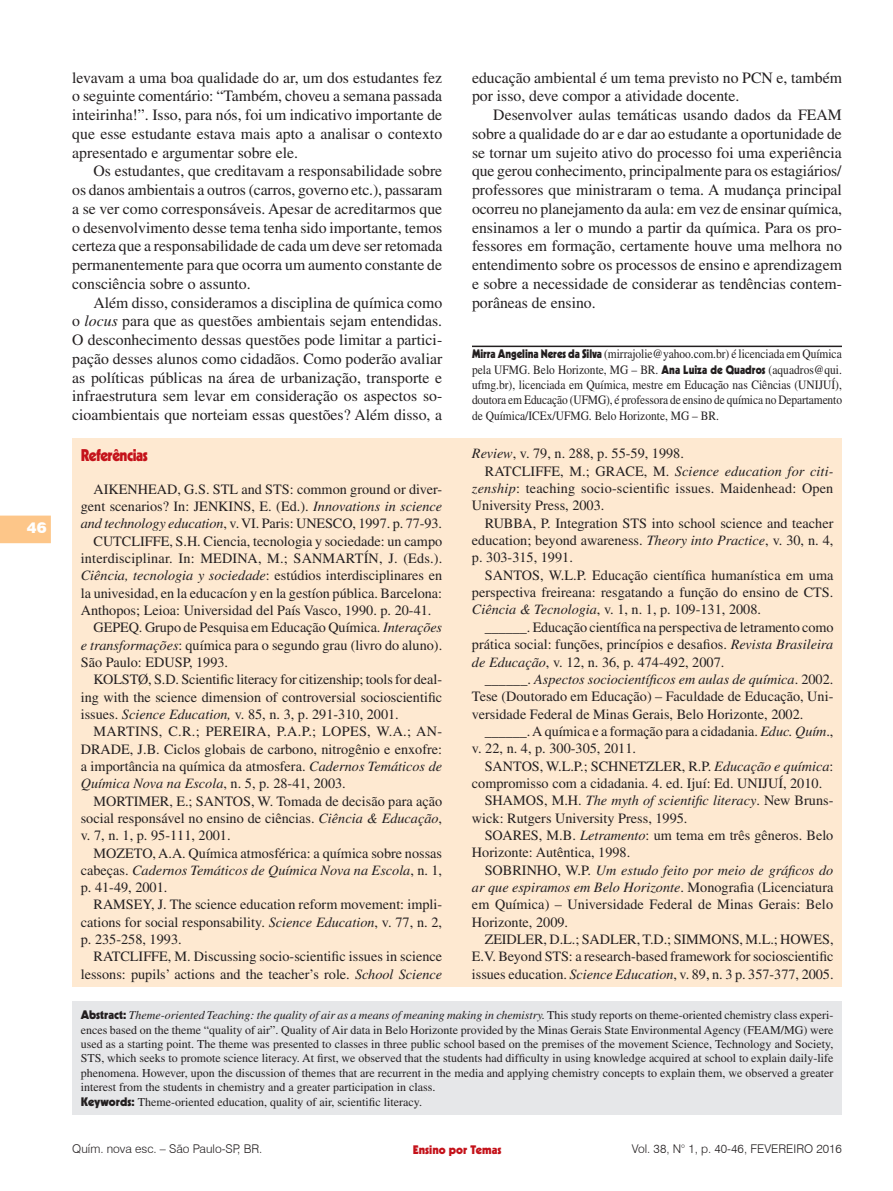
<style>
.page{position:relative;width:893px;height:1191px;background:#fff}
.page>*{position:absolute;margin:0;border:0;box-sizing:border-box;transform-origin:0 0}
.Seção{font:900 16.5px "Kabel";letter-spacing:-.03em;color:#c4121a;scale:.9 1}
.t1{font:15.75px/18.8px "Times";color:#231f20;text-align:justify}
.t2{font:900 15px "Swiss 721 BT";color:#fff}
.Bibliografia{font:14.25px/17.2px "Times";color:#231f20;text-align:justify}
.Credito_Autor{font:12.75px/15.3px "Times";color:#231f20;text-align:justify;scale:.9 1}
.Abstract{font:12px/14.4px "Times";color:#231f20;text-align:justify}
.t3{font:300 12px "Swiss 721 BT";color:#231f20}
.t4{font:900 12px "Kabel";color:#c4121a}
.s1{font-style:italic}
.s2{font-family:"Kabel";font-weight:900;font-size:12px}
.s3{font-family:"Kabel";font-weight:900}
</style>
<div class="page">
<svg style="left:0;top:515px;width:51px;height:28px"></svg>
<hr style="left:472px;top:345px;width:370px;height:2px;background:#231f20">
<div style="left:72px;top:439px;width:770px;height:548px;background:#fee9d1"></div>
<div style="left:72px;top:1001px;width:770px;height:113px;background:#e6e7e9"></div>
<p class="t2" style="left:27px;top:518px;width:21px">46</p>
<p class="t1" style="left:72px;top:68px;width:371px">levavam a uma boa qualidade do ar, um dos estudantes fez o seguinte comentário: “Também, choveu a semana passada inteirinha!”. Isso, para nós, foi um indicativo importante de que esse estudante estava mais apto a analisar o contexto apresentado e argumentar sobre ele.</p>
<p class="t1" style="left:72px;top:162px;width:372px;text-indent:21px">Os estudantes, que creditavam a responsabilidade sobre os danos ambientais a outros (carros, governo etc.), passaram a se ver como corresponsáveis. Apesar de acreditarmos que o desenvolvimento desse tema tenha sido importante, temos certeza que a responsabilidade de cada um deve ser retomada permanentemente para que ocorra um aumento constante de consciência sobre o assunto.</p>
<p class="t1" style="left:72px;top:293px;width:371px;text-indent:21px">Além disso, consideramos a disciplina de química como o <span class="s1">locus</span> para que as questões ambientais sejam entendidas.<br>O desconhecimento dessas questões pode limitar a partici&shy;pação desses alunos como cidadãos. Como poderão avaliar as políticas públicas na área de urbanização, transporte e infraestrutura sem levar em consideração os aspectos so&shy;cioambientais que norteiam essas questões? Além disso, a</p>
<p class="t1" style="left:472px;top:68px;width:371px">educação ambiental é um tema previsto no PCN e, também por isso, deve compor a atividade docente.</p>
<p class="t1" style="left:472px;top:105px;width:372px;text-indent:21px">Desenvolver aulas temáticas usando dados da FEAM sobre a qualidade do ar e dar ao estudante a oportunidade de se tornar um sujeito ativo do processo foi uma experiência que gerou conhecimento, principalmente para os estagiários/ professores que ministraram o tema. A mudança principal ocorreu no planejamento da aula: em vez de ensinar química, ensinamos a ler o mundo a partir da química. Para os pro&shy;fessores em formação, certamente houve uma melhora no entendimento sobre os processos de ensino e aprendizagem e sobre a necessidade de considerar as tendências contem&shy;porâneas de ensino.</p>
<p class="Credito_Autor" style="left:472px;top:346px;width:413px"><span class="s2">Mirra Angelina Neres da Silva</span> (mirrajolie@yahoo.com.br) é licenciada em Química pela UFMG. Belo Horizonte, MG – BR. <span class="s2">Ana Luiza de Quadros</span> (aquadros@qui. ufmg.br), licenciada em Química, mestre em Educação nas Ciências (UNIJUÍ), doutora em Educação (UFMG), é professora de ensino de química no Departamento de Química/ICEx/UFMG. Belo Horizonte, MG – BR.</p>
<p class="Bibliografia" style="left:472px;top:445px;width:213px"><span class="s1">Review</span>, v. 79, n. 288, p. 55-59, 1998.</p>
<p class="Bibliografia" style="left:472px;top:462px;width:363px;text-indent:13px">RATCLIFFE, M.; GRACE, M. <span class="s1">Science education for citi&shy;zenship</span>: teaching socio-scientific issues. Maidenhead: Open University Press, 2003.</p>
<p class="Bibliografia" style="left:472px;top:514px;width:363px;text-indent:13px">RUBBA, P. Integration STS into school science and teacher education; beyond awareness. <span class="s1">Theory into Practice</span>, v. 30, n. 4, p. 303-315, 1991.</p>
<p class="Bibliografia" style="left:472px;top:566px;width:363px;text-indent:13px">SANTOS, W.L.P. Educação científica humanística em uma perspectiva freireana: resgatando a função do ensino de CTS.<br><span class="s1">Ciência &amp; Tecnologia</span>, v. 1, n. 1, p. 109-131, 2008.</p>
<p class="Bibliografia" style="left:472px;top:618px;width:363px;text-indent:13px">______. Educação científica na perspectiva de letramento como prática social: funções, princípios e desafios. <span class="s1">Revista Brasileira de Educação</span>, v. 12, n. 36, p. 474-492, 2007.</p>
<p class="Bibliografia" style="left:472px;top:670px;width:363px;text-indent:13px">______. <span class="s1">Aspectos sociocientíficos em aulas de química</span>. 2002.<br>Tese (Doutorado em Educação) – Faculdade de Educação, Uni&shy;versidade Federal de Minas Gerais, Belo Horizonte, 2002.</p>
<p class="Bibliografia" style="left:472px;top:722px;width:363px;text-indent:13px">______. A química e a formação para a cidadania. <span class="s1">Educ. Quím</span>., v. 22, n. 4, p. 300-305, 2011.</p>
<p class="Bibliografia" style="left:472px;top:757px;width:363px;text-indent:13px">SANTOS, W.L.P.; SCHNETZLER, R.P. <span class="s1">Educação e química</span>: compromisso com a cidadania. 4. ed. Ijuí: Ed. UNIJUÍ, 2010.</p>
<p class="Bibliografia" style="left:472px;top:791px;width:363px;text-indent:13px">SHAMOS, M.H. <span class="s1">The myth of scientific literacy</span>. New Bruns&shy;wick: Rutgers University Press, 1995.</p>
<p class="Bibliografia" style="left:472px;top:826px;width:363px;text-indent:13px">SOARES, M.B. <span class="s1">Letramento</span>: um tema em três gêneros. Belo<br>Horizonte: Autêntica, 1998.</p>
<p class="Bibliografia" style="left:472px;top:861px;width:363px;text-indent:13px">SOBRINHO, W.P. <span class="s1">Um estudo feito por meio de gráficos do ar que espiramos em Belo Horizonte</span>. Monografia (Licenciatura em Química) – Universidade Federal de Minas Gerais: Belo Horizonte, 2009.</p>
<p class="Bibliografia" style="left:472px;top:930px;width:363px;text-indent:13px">ZEIDLER, D.L.; SADLER, T.D.; SIMMONS, M.L.; HOWES, E.V. Beyond STS: a research-based framework for socioscientific issues education. <span class="s1">Science Education</span>, v. 89, n. 3 p. 357-377, 2005.</p>
<p class="Abstract" style="left:81px;top:1008px;width:754px"><span class="s3">Abstract:</span> <span class="s1">Theme-oriented Teaching: the quality of air as a means of meaning making in chemistry.</span> This study reports on theme-oriented chemistry class experi&shy;ences based on the theme “quality of air”. Quality of Air data in Belo Horizonte provided by the Minas Gerais State Environmental Agency (FEAM/MG) were used as a starting point. The theme was presented to classes in three public school based on the premises of the movement Science, Technology and Society, STS, which seeks to promote science literacy. At first, we observed that the students had difficulty in using knowledge acquired at school to explain daily-life phenomena. However, upon the discussion of themes that are recurrent in the media and applying chemistry concepts to explain them, we observed a greater interest from the students in chemistry and a greater participation in class.</p>
<p class="Abstract" style="left:81px;top:1094px;width:343px"><span class="s3">Keywords:</span> Theme-oriented education, quality of air, scientific literacy.</p>
<p class="Seção" style="left:81px;top:445px;width:76px">Referências</p>
<p class="Bibliografia" style="left:81px;top:480px;width:363px;text-indent:13px">AIKENHEAD, G.S. STL and STS: common ground or diver&shy;gent scenarios? In: JENKINS, E. (Ed.). <span class="s1">Innovations in science and technology education</span>, v. VI. Paris: UNESCO, 1997. p. 77-93.</p>
<p class="Bibliografia" style="left:81px;top:532px;width:363px;text-indent:13px">CUTCLIFFE, S.H. Ciencia, tecnologia y sociedade: un campo interdisciplinar. In: MEDINA, M.; SANMARTÍN, J. (Eds.).<br><span class="s1">Ciência, tecnologia y sociedade</span>: estúdios interdisciplinares en la univesidad, en la educacíon y en la gestíon pública. Barcelona:<br>Anthopos; Leioa: Universidad del País Vasco, 1990. p. 20-41.</p>
<p class="Bibliografia" style="left:81px;top:619px;width:363px;text-indent:13px">GEPEQ. Grupo de Pesquisa em Educação Química. <span class="s1">Interações e transformações</span>: química para o segundo grau (livro do aluno).<br>São Paulo: EDUSP, 1993.</p>
<p class="Bibliografia" style="left:81px;top:671px;width:363px;text-indent:13px">KOLSTØ, S.D. Scientific literacy for citizenship; tools for deal&shy;ing with the science dimension of controversial socioscientific issues. <span class="s1">Science Education,</span> v. 85, n. 3, p. 291-310, 2001.</p>
<p class="Bibliografia" style="left:81px;top:723px;width:363px;text-indent:13px">MARTINS, C.R.; PEREIRA, P.A.P.; LOPES, W.A.; AN-DRADE, J.B. Ciclos globais de carbono, nitrogênio e enxofre: a importância na química da atmosfera. <span class="s1">Cadernos Temáticos de Química Nova na Escola</span>, n. 5, p. 28-41, 2003.</p>
<p class="Bibliografia" style="left:81px;top:792px;width:363px;text-indent:13px">MORTIMER, E.; SANTOS, W. Tomada de decisão para ação social responsável no ensino de ciências. <span class="s1">Ciência &amp; Educação</span>, v. 7, n. 1, p. 95-111, 2001.</p>
<p class="Bibliografia" style="left:81px;top:844px;width:363px;text-indent:13px">MOZETO, A.A. Química atmosférica: a química sobre nossas cabeças. <span class="s1">Cadernos Temáticos de Química Nova na Escola</span>, n. 1, p. 41-49, 2001.</p>
<p class="Bibliografia" style="left:81px;top:896px;width:363px;text-indent:13px">RAMSEY, J. The science education reform movement: impli&shy;cations for social responsability. <span class="s1">Science Education</span>, v. 77, n. 2, p. 235-258, 1993.</p>
<p class="Bibliografia" style="left:81px;top:948px;width:363px;text-align:right">RATCLIFFE, M. Discussing socio-scientific issues in science lessons: pupils’ actions and the teacher’s role. <span class="s1">School Science</span></p>
<p class="t3" style="left:72px;top:1141px;width:192px">Quím. nova esc. – São Paulo-SP, BR.</p>
<p class="t3" style="left:632px;top:1141px;width:212px">Vol. 38, N° 1, p. 40-46, FEVEREIRO 2016</p>
<p class="t4" style="left:413px;top:1141px;width:90px">Ensino por Temas</p>
</div>
